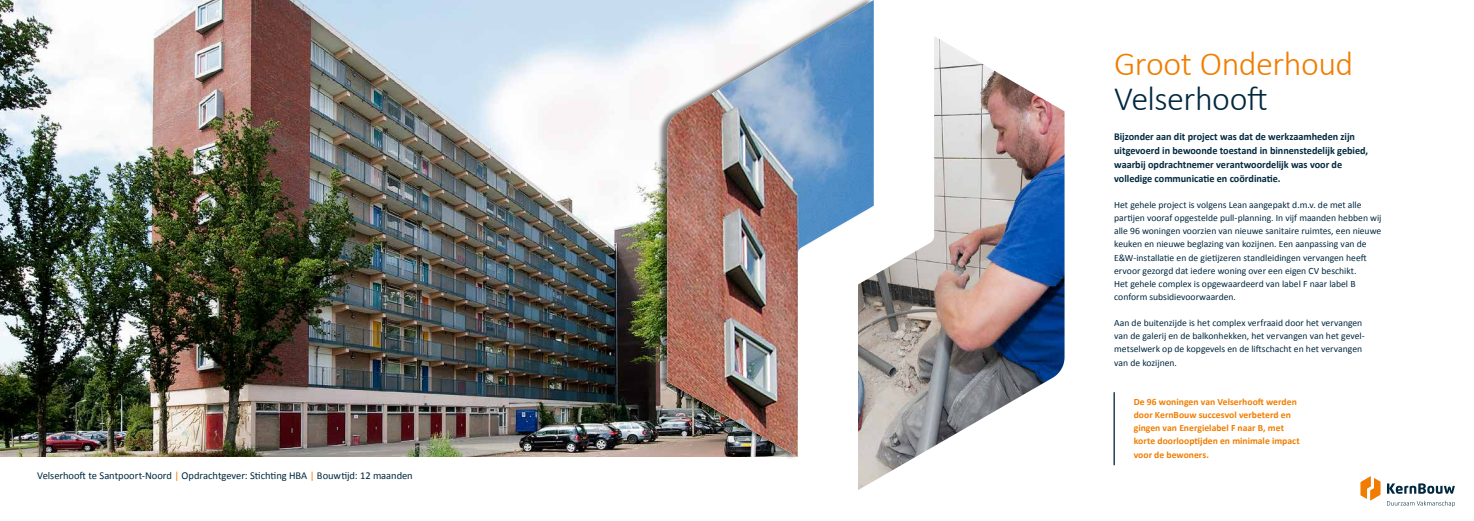
<style>
.page{position:relative;width:1474px;height:521px;background:#fff}
.page>*{position:absolute;margin:0;border:0;box-sizing:border-box;transform-origin:0 0}
.t1{font:300 34.12px "Calibri";letter-spacing:-.015em;color:#f07d00}
.t2{font:300 34.12px "Calibri";letter-spacing:-.015em;color:#00283f}
.t3{font:700 10.5px/14px "Calibri";color:#00283f}
.t4{font:10.5px "Calibri";letter-spacing:-.005em;color:#00283f}
.t5{font:9.62px/13.1px "Calibri";letter-spacing:-.005em;color:#00283f}
.t6{font:700 9.62px/13.1px "Calibri";color:#f07d00}
.s1{color:#f07d00}
</style>
<div class="page">
<img style="left:858px;top:36px;width:206px;height:454px">
<img style="left:0;top:0;width:657px;height:457px">
<div style="left:657px;top:0;width:216px;height:461px;background:#000;opacity:.5"></div>
<img style="left:667px;top:0;width:206px;height:457px">
<hr style="left:1113px;top:392px;width:1px;height:73px;background:#00283f">
<svg style="left:1387px;top:501px;width:67px;height:6px"></svg>
<svg style="left:1387px;top:483px;width:67px;height:11px"></svg>
<svg style="left:1360px;top:476px;width:20px;height:25px"></svg>
<p class="t4" style="left:37px;top:469px;width:377px">Velserhooft te Santpoort-Noord <span class="s1">|</span> Opdrachtgever: Stichting HBA <span class="s1">|</span> Bouwtijd: 12 maanden</p>
<h1 class="t1" style="left:1114px;top:52px;width:241px">Groot Onderhoud</h1>
<h1 class="t2" style="left:1114px;top:78px;width:155px">Velserhooft</h1>
<p class="t3" style="left:1114px;top:129px;width:255px">Bijzonder aan dit project was dat de werkzaamheden zijn uitgevoerd in bewoonde toestand in binnenstedelijk gebied, waarbij opdrachtnemer verantwoordelijk was voor de volledige communicatie en coördinatie.</p>
<p class="t5" style="left:1114px;top:198px;width:269px">Het gehele project is volgens Lean aangepakt d.m.v. de met alle partijen vooraf opgestelde pull-planning. In vijf maanden hebben wij alle 96 woningen voorzien van nieuwe sanitaire ruimtes, een nieuwe keuken en nieuwe beglazing van kozijnen. Een aanpassing van de E&amp;W-installatie en de gietijzeren standleidingen vervangen heeft ervoor gezorgd dat iedere woning over een eigen CV beschikt.<br>Het gehele complex is opgewaardeerd van label F naar label B conform subsidievoorwaarden.</p>
<p class="t5" style="left:1114px;top:316px;width:252px">Aan de buitenzijde is het complex verfraaid door het vervangen van de galerij en de balkonhekken, het vervangen van het gevel&shy;metselwerk op de kopgevels en de liftschacht en het vervangen van de kozijnen.</p>
<p class="t6" style="left:1133px;top:395px;width:167px">De 96 woningen van Velserhooft werden door KernBouw succesvol verbeterd en gingen van Energielabel F naar B, met korte doorlooptijden en minimale impact voor de bewoners.</p>
</div>
